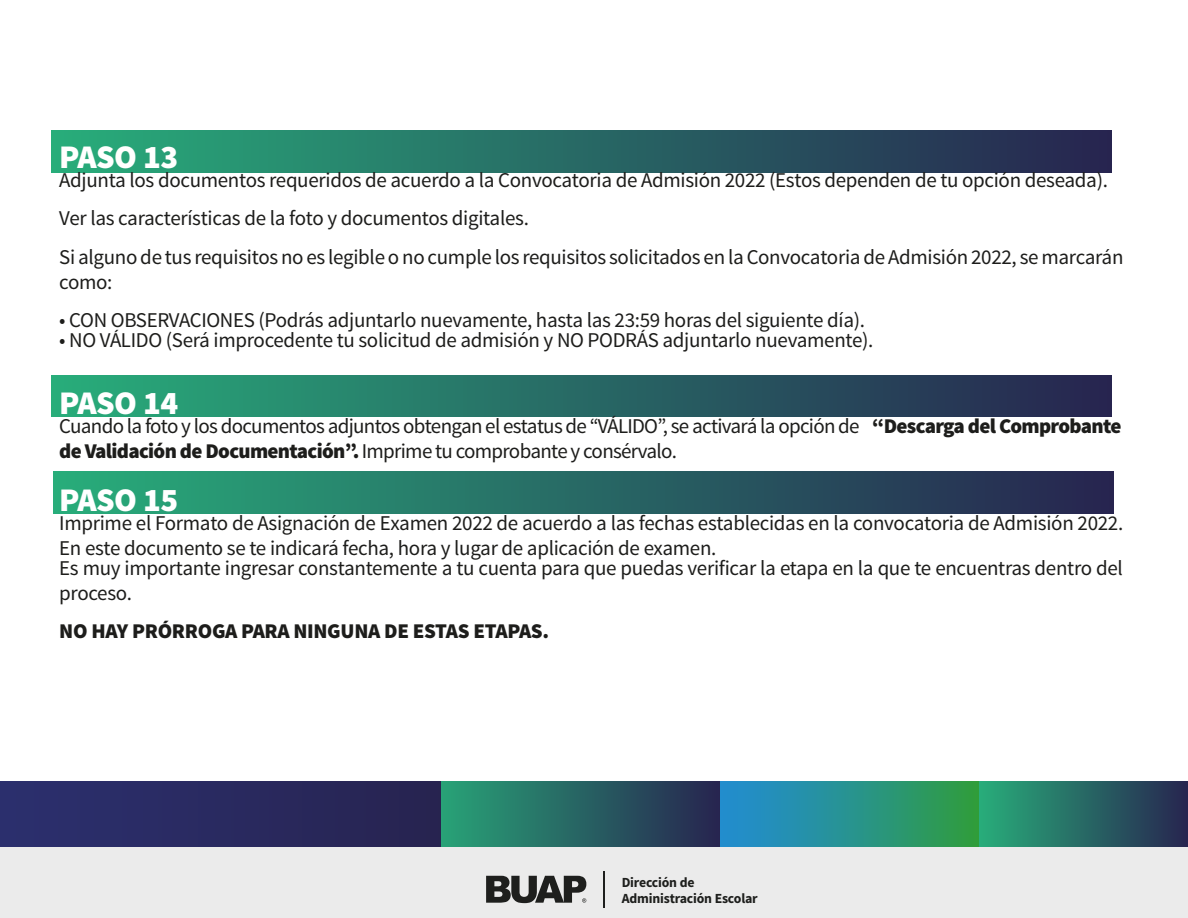
<style>
.page{position:relative;width:1188px;height:918px;background:#fff}
.page>*{position:absolute;margin:0;border:0;box-sizing:border-box;transform-origin:0 0}
.t1{font:900 33px "Source Sans Pro";letter-spacing:-.015em;color:#fff}
.t2{font:900 33px "Source Sans Pro";letter-spacing:-.015em;color:#fffffe}
.t3{font:21px/38.4px "Source Sans Pro";letter-spacing:-.015em;color:#1d1d1b}
.t4{font:21px/25.2px "Source Sans Pro";letter-spacing:-.035em;color:#1d1d1b}
.t5{font:900 21px "Source Sans Pro";letter-spacing:-.015em;color:#1d1d1b}
.t6{font:700 13.95px/15.8px "Source Sans Pro";letter-spacing:-.015em;color:#1e1f1d}
.s1{font-weight:900}
</style>
<div class="page">
<div style="left:0;top:847px;width:1188px;height:71px;background:#ebebeb"></div>
<svg style="left:486px;top:876px;width:100px;height:27px"></svg>
<hr style="left:603px;top:871px;width:2px;height:36px;background:#1e1f1d">
<div style="left:0;top:781px;width:441px;height:66px;background:linear-gradient(to right,#2b306f,#272450)"></div>
<div style="left:979px;top:782px;width:209px;height:64px;background:linear-gradient(to right,#28ad7a,#272550)"></div>
<div style="left:719px;top:782px;width:260px;height:65px;background:linear-gradient(to right,#218cd8,#2f9c41)"></div>
<div style="left:441px;top:782px;width:278px;height:65px;background:linear-gradient(to right,#28a377,#272550)"></div>
<div style="left:52px;top:130px;width:1060px;height:42px;background:linear-gradient(to right,#28ad7a,#27244f)"></div>
<div style="left:52px;top:375px;width:1060px;height:42px;background:linear-gradient(to right,#28ad7a,#27244f)"></div>
<div style="left:54px;top:471px;width:1059px;height:42px;background:linear-gradient(to right,#28ad7a,#27244f)"></div>
<h1 class="t2" style="left:59px;top:135px;width:120px">PASO 13</h1>
<p class="t3" style="left:59px;top:161px;width:1066px">Adjunta los documentos requeridos de acuerdo a la Convocatoria de Admisión 2022 (Estos dependen de tu opción deseada).<br>Ver las características de la foto y documentos digitales.<br>Si algunode tus requisitosno es legible ono cumple los requisitos solicitados enlaConvocatoriade Admisión 2022, semarcarán</p>
<p class="t3" style="left:59px;top:263px;width:55px">como:</p>
<p class="t3" style="left:59px;top:302px;width:807px">• CON OBSERVACIONES (Podrás adjuntarlo nuevamente, hasta las 23:59 horas del siguiente día).</p>
<p class="t3" style="left:59px;top:321px;width:816px">• NO VÁLIDO (Será improcedente tu solicitud de admisión y NO PODRÁS adjuntarlo nuevamente).</p>
<h1 class="t1" style="left:59px;top:381px;width:120px">PASO 14</h1>
<p class="t4" style="left:59px;top:414px;width:1064px">Cuando la foto y los documentos adjuntos obtengan el estatus de “VÁLIDO”, se activará la opción de <span class="s1">“Descarga del Comprobante de Validación de Documentación”.</span> Imprime tu comprobante y consérvalo.</p>
<h1 class="t1" style="left:59px;top:478px;width:120px">PASO 15</h1>
<p class="t3" style="left:59px;top:511px;width:1066px;line-height:25.2px">Imprime el Formato de Asignación de Examen 2022 de acuerdo a las fechas establecidas en la convocatoria de Admisión 2022.<br>En este documento se te indicará fecha, hora y lugar de aplicación de examen.</p>
<p class="t3" style="left:59px;top:555px;width:1065px;line-height:25.2px">Es muy importante ingresar constantemente a tu cuenta para que puedas verificar la etapa en la que te encuentras dentro del proceso.</p>
<p class="t5" style="left:59px;top:617px;width:491px">NO HAY PRÓRROGA PARA NINGUNA DE ESTAS ETAPAS.</p>
<p class="t6" style="left:622px;top:875px;width:138px">Dirección de<br>Administración Escolar</p>
</div>
